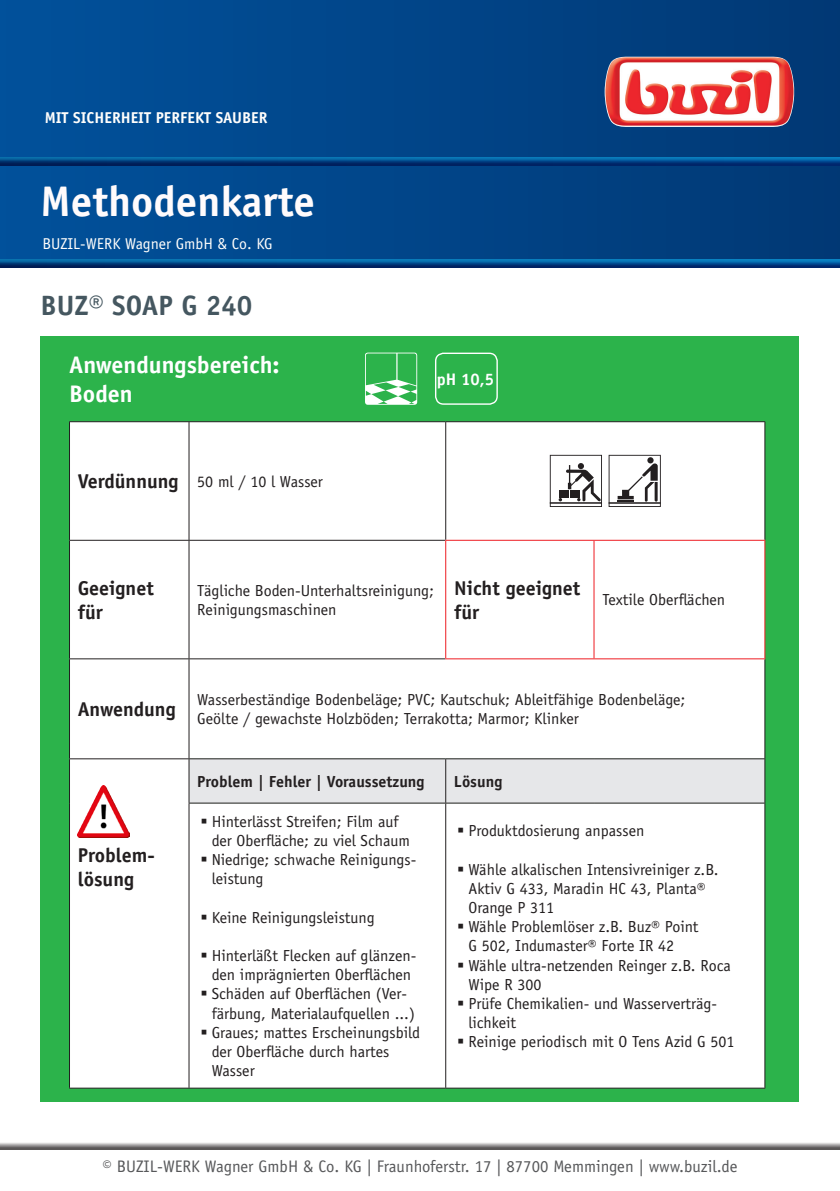
<style>
.page{position:relative;width:840px;height:1191px;background:#fff}
.page>*{position:absolute;margin:0;border:0;box-sizing:border-box;transform-origin:0 0}
.t1{font:700 42.8px "Officina Sans Std";color:#fffbfc}
.t2{font:700 28px "Officina Sans Std";color:#455760}
.t3{font:700 24px "Officina Sans Std";color:#fff}
.t4{font:700 20px "Officina Sans Std";color:#231f20}
.t5{font:16.8px "Officina Sans Std";color:#57585a}
.t6{font:700 16.8px "Officina Sans Std";color:#fff}
.t7{font:16px/19.2px "Officina Sans Std";color:#231f20}
.t8{font:700 16px "Officina Sans Std";color:#231f20}
.t9{font:15.8px "Officina Sans Std";color:#fffefc}
.t10{font:700 15.8px "Officina Sans Std";color:#fffefc}
</style>
<div class="page">
<div style="left:41px;top:336px;width:757px;height:765px;background:#2cb34b"></div>
<div style="left:0;top:0;width:839px;height:267px;background:linear-gradient(to right,#01519b,#013975)"></div>
<div style="left:0;top:155px;width:839px;height:9px;background:#1085ba;opacity:.75"></div>
<div style="left:0;top:157px;width:839px;height:10px;background:#01519b;opacity:.75"></div>
<div style="left:0;top:258px;width:839px;height:12px;background:#01519b;opacity:.75"></div>
<div style="left:0;top:1133px;width:839px;height:20px;background:#231f20;opacity:.75"></div>
<img style="left:604px;top:57px;width:189px;height:70px">
<div style="left:70px;top:422px;width:694px;height:665px;background:#fff"></div>
<div style="left:189px;top:759px;width:575px;height:43px;background:#e6e7e9"></div>
<hr style="left:188px;top:422px;width:1px;height:118px;background:#231f20">
<hr style="left:445px;top:422px;width:1px;height:118px;background:#231f20">
<hr style="left:188px;top:540px;width:1px;height:118px;background:#231f20">
<hr style="left:188px;top:659px;width:1px;height:99px;background:#231f20">
<hr style="left:188px;top:759px;width:1px;height:43px;background:#231f20">
<hr style="left:445px;top:759px;width:1px;height:43px;background:#231f20">
<hr style="left:188px;top:803px;width:1px;height:284px;background:#231f20">
<hr style="left:445px;top:803px;width:1px;height:284px;background:#231f20">
<hr style="left:764px;top:422px;width:1px;height:118px;background:#231f20">
<hr style="left:764px;top:659px;width:1px;height:99px;background:#231f20">
<hr style="left:764px;top:759px;width:1px;height:43px;background:#231f20">
<hr style="left:764px;top:803px;width:1px;height:284px;background:#231f20">
<hr style="left:69px;top:421px;width:120px;height:1px;background:#231f20">
<hr style="left:69px;top:422px;width:1px;height:118px;background:#231f20">
<hr style="left:189px;top:421px;width:256px;height:1px;background:#231f20">
<hr style="left:445px;top:421px;width:148px;height:1px;background:#231f20">
<hr style="left:593px;top:421px;width:171px;height:1px;background:#231f20">
<hr style="left:69px;top:540px;width:120px;height:1px;background:#231f20">
<hr style="left:69px;top:540px;width:1px;height:118px;background:#231f20">
<hr style="left:189px;top:540px;width:256px;height:1px;background:#231f20">
<hr style="left:69px;top:658px;width:120px;height:1px;background:#231f20">
<hr style="left:69px;top:659px;width:1px;height:99px;background:#231f20">
<hr style="left:189px;top:658px;width:256px;height:1px;background:#231f20">
<hr style="left:69px;top:758px;width:120px;height:1px;background:#231f20">
<hr style="left:69px;top:759px;width:1px;height:44px;background:#231f20">
<hr style="left:189px;top:758px;width:256px;height:1px;background:#231f20">
<hr style="left:445px;top:758px;width:148px;height:1px;background:#231f20">
<hr style="left:593px;top:758px;width:171px;height:1px;background:#231f20">
<hr style="left:69px;top:803px;width:1px;height:284px;background:#231f20">
<hr style="left:188px;top:802px;width:257px;height:1px;background:#231f20">
<hr style="left:445px;top:802px;width:148px;height:1px;background:#231f20">
<hr style="left:593px;top:802px;width:171px;height:1px;background:#231f20">
<hr style="left:69px;top:1087px;width:120px;height:1px;background:#231f20">
<hr style="left:189px;top:1087px;width:256px;height:1px;background:#231f20">
<hr style="left:445px;top:1087px;width:148px;height:1px;background:#231f20">
<hr style="left:593px;top:1087px;width:171px;height:1px;background:#231f20">
<hr style="left:445px;top:540px;width:148px;height:1px;background:#ee1d23">
<hr style="left:445px;top:541px;width:1px;height:117px;background:#ee1d23">
<hr style="left:593px;top:540px;width:172px;height:1px;background:#ee1d23">
<hr style="left:593px;top:541px;width:1px;height:117px;background:#ee1d23">
<hr style="left:764px;top:541px;width:1px;height:117px;background:#ee1d23">
<hr style="left:445px;top:658px;width:148px;height:1px;background:#ee1d23">
<hr style="left:593px;top:658px;width:172px;height:1px;background:#ee1d23">
<svg style="left:549px;top:455px;width:52px;height:52px"></svg>
<svg style="left:608px;top:455px;width:52px;height:52px"></svg>
<img style="left:78px;top:786px;width:52px;height:51px">
<svg style="left:365px;top:352px;width:52px;height:53px"></svg>
<div style="left:434px;top:352px;width:63px;height:53px;border:1px solid #fff;border-radius:8px"></div>
<svg style="left:201px;top:818px;width:5px;height:5px"></svg>
<svg style="left:201px;top:856px;width:5px;height:5px"></svg>
<svg style="left:201px;top:914px;width:5px;height:5px"></svg>
<svg style="left:201px;top:952px;width:5px;height:5px"></svg>
<svg style="left:201px;top:991px;width:5px;height:5px"></svg>
<svg style="left:201px;top:1029px;width:5px;height:5px"></svg>
<svg style="left:458px;top:828px;width:5px;height:4px"></svg>
<svg style="left:458px;top:866px;width:5px;height:5px"></svg>
<svg style="left:458px;top:924px;width:5px;height:4px"></svg>
<svg style="left:458px;top:962px;width:5px;height:5px"></svg>
<svg style="left:458px;top:1000px;width:5px;height:5px"></svg>
<svg style="left:458px;top:1039px;width:5px;height:5px"></svg>
<p class="t10" style="left:45px;top:108px;width:224px">MIT SICHERHEIT PERFEKT SAUBER</p>
<h1 class="t1" style="left:41px;top:175px;width:276px">Methodenkarte</h1>
<p class="t9" style="left:42px;top:234px;width:232px">BUZIL-WERK Wagner GmbH &amp; Co. KG</p>
<p class="t2" style="left:41px;top:288px;width:213px">BUZ® SOAP G 240</p>
<p class="t3" style="left:69px;top:350px;width:212px">Anwendungsbereich:</p>
<p class="t3" style="left:69px;top:379px;width:65px">Boden</p>
<p class="t4" style="left:78px;top:469px;width:102px">Verdünnung</p>
<p class="t7" style="left:197px;top:472px;width:127px">50 ml / 10 l Wasser</p>
<p class="t6" style="left:436px;top:368px;width:59px">pH 10,5</p>
<p class="t4" style="left:78px;top:575px;width:77px">Geeignet</p>
<p class="t4" style="left:78px;top:599px;width:27px">für</p>
<p class="t7" style="left:197px;top:581px;width:238px">Tägliche Boden-Unterhaltsreinigung;</p>
<p class="t7" style="left:197px;top:600px;width:141px">Reinigungsmaschinen</p>
<p class="t4" style="left:454px;top:575px;width:127px">Nicht geeignet</p>
<p class="t4" style="left:454px;top:599px;width:27px">für</p>
<p class="t7" style="left:602px;top:590px;width:124px">Textile Oberflächen</p>
<p class="t4" style="left:78px;top:697px;width:99px">Anwendung</p>
<p class="t4" style="left:78px;top:842px;width:79px">Problem-</p>
<p class="t4" style="left:78px;top:866px;width:58px">lösung</p>
<p class="t7" style="left:197px;top:690px;width:489px">Wasserbeständige Bodenbeläge; PVC; Kautschuk; Ableitfähige Bodenbeläge;</p>
<p class="t7" style="left:197px;top:709px;width:383px">Geölte / gewachste Holzböden; Terrakotta; Marmor; Klinker</p>
<p class="t8" style="left:197px;top:771px;width:229px">Problem | Fehler | Voraussetzung</p>
<p class="t8" style="left:453px;top:771px;width:50px">Lösung</p>
<p class="t7" style="left:211px;top:811px;width:200px">Hinterlässt Streifen; Film auf der Oberfläche; zu viel Schaum</p>
<p class="t7" style="left:211px;top:850px;width:206px">Niedrige; schwache Reinigungs&shy;leistung</p>
<p class="t7" style="left:211px;top:907px;width:164px">Keine Reinigungsleistung</p>
<p class="t7" style="left:211px;top:946px;width:206px">Hinterläßt Flecken auf glänzen&shy;den imprägnierten Oberflächen</p>
<p class="t7" style="left:211px;top:984px;width:204px">Schäden auf Oberflächen (Ver&shy;färbung, Materialaufquellen ...)</p>
<p class="t7" style="left:211px;top:1022px;width:210px">Graues; mattes Erscheinungsbild der Oberfläche durch hartes<br>Wasser</p>
<p class="t7" style="left:468px;top:821px;width:177px">Produktdosierung anpassen</p>
<p class="t7" style="left:468px;top:859px;width:251px">Wähle alkalischen Intensivreiniger z.B.<br>Aktiv G 433, Maradin HC 43, Planta®<br>Orange P 311</p>
<p class="t7" style="left:468px;top:917px;width:231px">Wähle Problemlöser z.B. Buz® Point<br>G 502, Indumaster® Forte IR 42</p>
<p class="t7" style="left:468px;top:955px;width:264px">Wähle ultra-netzenden Reinger z.B. Roca<br>Wipe R 300</p>
<p class="t7" style="left:468px;top:994px;width:250px">Prüfe Chemikalien- und Wasserverträg&shy;lichkeit</p>
<p class="t7" style="left:468px;top:1032px;width:267px">Reinige periodisch mit O Tens Azid G 501</p>
<p class="t5" style="left:102px;top:1156px;width:636px">© BUZIL-WERK Wagner GmbH &amp; Co. KG | Fraunhoferstr. 17 | 87700 Memmingen | www.buzil.de</p>
</div>
